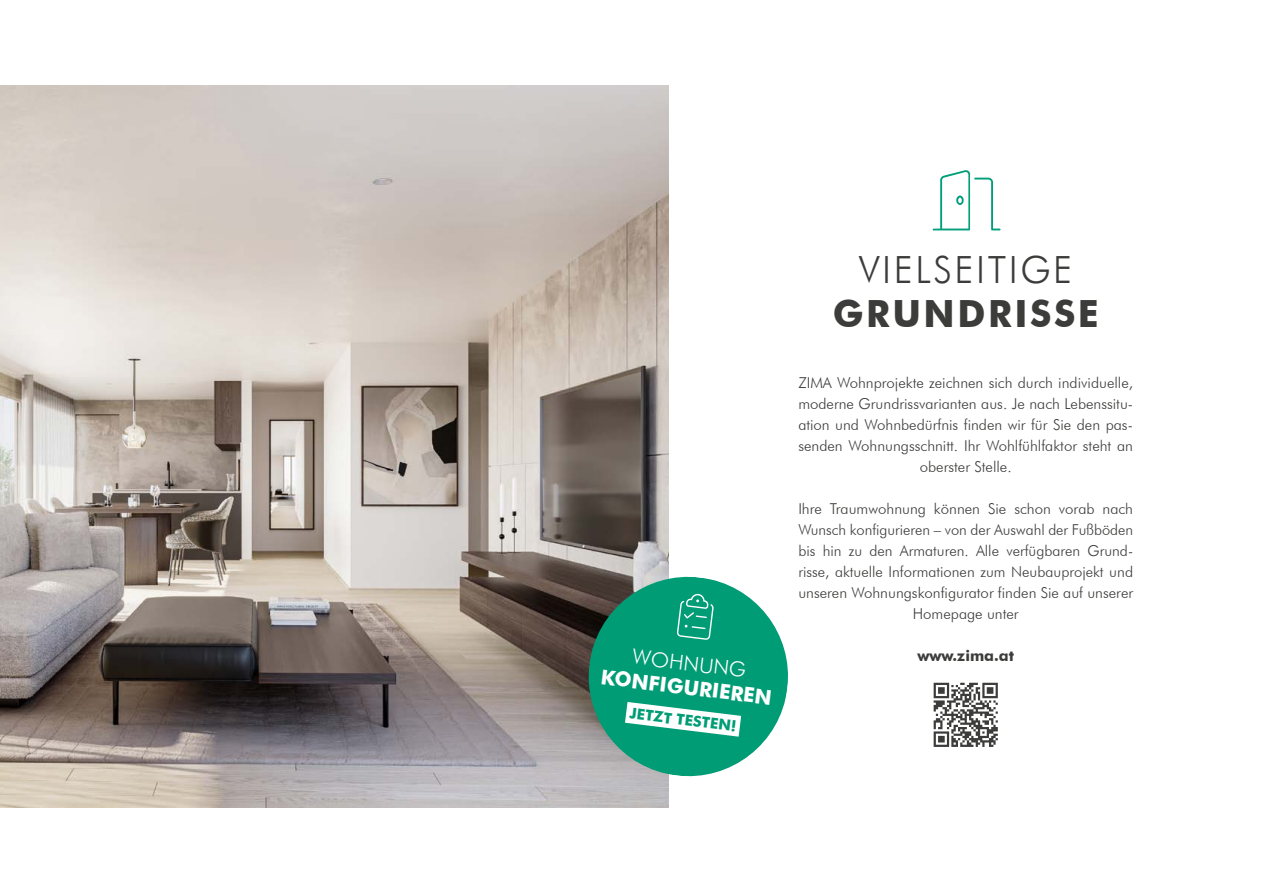
<style>
.page{position:relative;width:1263px;height:893px;background:#fff}
.page>*{position:absolute;margin:0;border:0;box-sizing:border-box;transform-origin:0 0}
.t1{font:100 60.3px "Font Awesome 6 Pro";color:#009f79}
.t2{font:300 37.5px "Futura BT";letter-spacing:.07em;color:#3c3c3b}
.t3{font:700 37.5px "Futura BT";letter-spacing:.07em;color:#3c3c3b}
.t4{font:700 20.55px "Futura BT";color:#fff}
.t5{font:300 20.55px "Futura BT";color:#fff}
.t6{font:300 15px/21px "Futura BT";color:#3c3c3b;text-align:center}
.t7{font:700 15px "Futura BT";color:#009c75}
.t8{font:700 15px "Futura BT";color:#3c3c3b}
</style>
<div class="page">
<img style="left:0;top:85px;width:668px;height:723px">
<svg style="left:583px;top:571px;width:205px;height:211px"></svg>
<svg style="left:933px;top:682px;width:65px;height:65px"></svg>
<svg style="left:934px;top:683px;width:64px;height:64px"></svg>
<h3 class="t5" style="left:634px;top:644px;width:116px;rotate:7deg">WOHNUNG</h3>
<h3 class="t4" style="left:602px;top:664px;width:174px;rotate:7deg">KONFIGURIEREN</h3>
<p class="t7" style="left:631px;top:704px;width:109px;rotate:7deg">JETZT TESTEN!</p>
<h1 class="t1" style="left:933px;top:170px;width:69px">□□□■</h1>
<h2 class="t2" style="left:859px;top:247px;width:215px">VIELSEITIGE</h2>
<h2 class="t3" style="left:833px;top:291px;width:268px">GRUNDRISSE</h2>
<p class="t6" style="left:798px;top:372px;width:336px">ZIMA Wohnprojekte zeichnen sich durch individuelle, moderne Grundrissvarianten aus. Je nach Lebenssitu&shy;ation und Wohnbedürfnis finden wir für Sie den pas&shy;senden Wohnungsschnitt. Ihr Wohlfühlfaktor steht an oberster Stelle.</p>
<p class="t6" style="left:798px;top:498px;width:336px">Ihre Traumwohnung können Sie schon vorab nach Wunsch konfigurieren – von der Auswahl der Fußböden bis hin zu den Armaturen. Alle verfügbaren Grund&shy;risse, aktuelle Informationen zum Neubauprojekt und unseren Wohnungskonfigurator finden Sie auf unserer Homepage unter</p>
<p class="t8" style="left:917px;top:646px;width:98px">www.zima.at</p>
</div>
